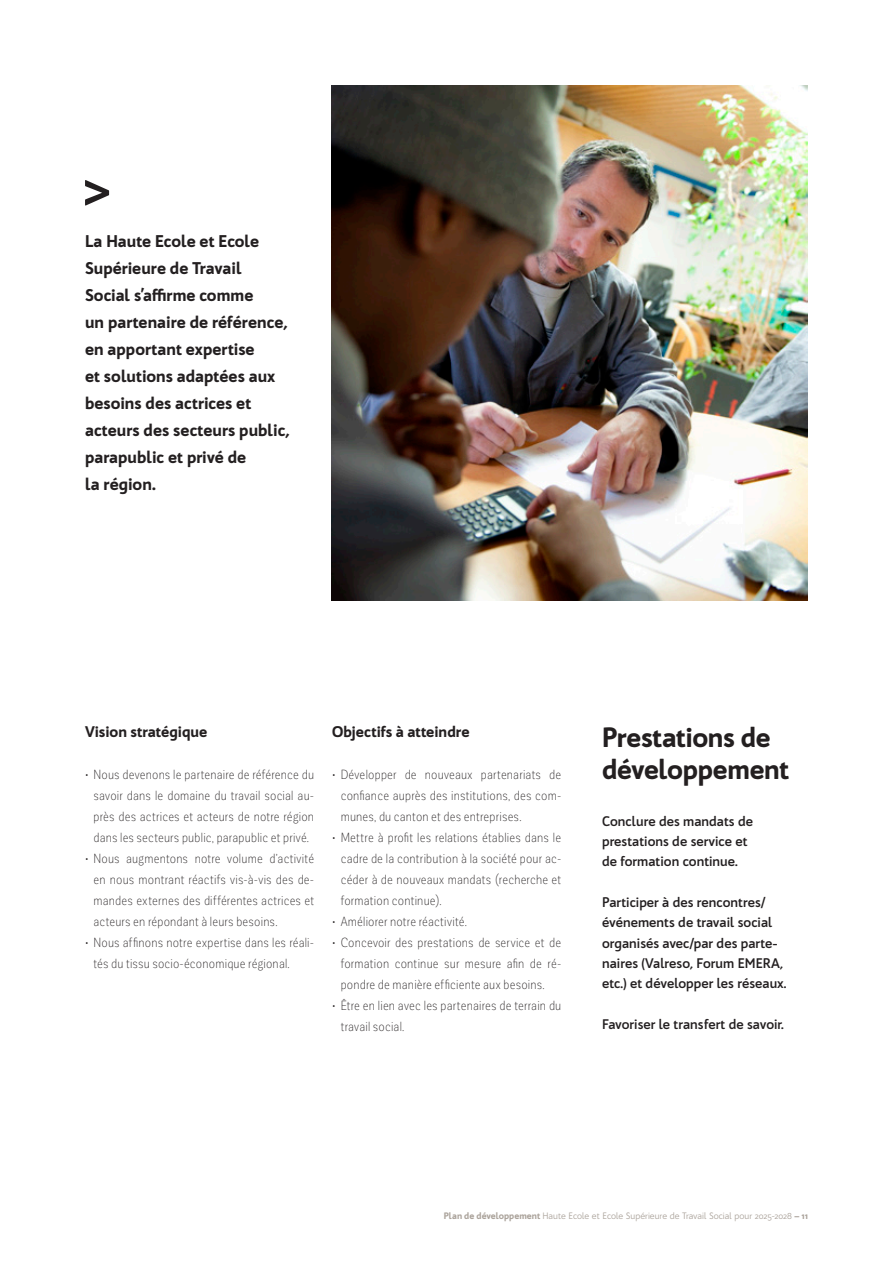
<style>
.page{position:relative;width:893px;height:1263px;background:#fff}
.page>*{position:absolute;margin:0;border:0;box-sizing:border-box;transform-origin:0 0}
.t1{font:900 27px/31.5px "Bw Quinta Pro";letter-spacing:-.015em;color:#231f20}
.t2{font:900 16.5px/27px "Bw Quinta Pro";color:#231f20}
.t3{font:900 15px "Bw Quinta Pro";color:#231f20}
.t4{font:700 13.5px/20.2px "Bw Quinta Pro";color:#231f20}
.t5{font:300 13.05px/21px "Corporative Sans Cnd";letter-spacing:.01em;color:#231f20;text-align:justify}
.t6{font:9px "Bw Quinta Pro";color:#aba39b}
.s1{font-weight:900}
</style>
<div class="page">
<img style="left:332px;top:85px;width:476px;height:515px">
<svg style="left:85px;top:180px;width:24px;height:26px"></svg>
<p class="t2" style="left:85px;top:228px;width:206px">La Haute Ecole et Ecole<br>Supérieure de Travail<br>Social s’affirme comme<br>un partenaire de référence, en apportant expertise<br>et solutions adaptées aux besoins des actrices et acteurs des secteurs public, parapublic et privé de<br>la région.</p>
<p class="t3" style="left:85px;top:721px;width:124px">Vision stratégique</p>
<p class="t5" style="left:94px;top:764px;width:222px;text-indent:-9px">• Nous devenons le partenaire de référence du savoir dans le domaine du travail social au&shy;près des actrices et acteurs de notre région dans les secteurs public, parapublic et privé.</p>
<p class="t5" style="left:94px;top:848px;width:222px;text-indent:-9px">• Nous augmentons notre volume d’activité en nous montrant réactifs vis-à-vis des de&shy;mandes externes des différentes actrices et acteurs en répondant à leurs besoins.</p>
<p class="t5" style="left:94px;top:932px;width:222px;text-indent:-9px">• Nous affinons notre expertise dans les réali&shy;tés du tissu socio-économique régional.</p>
<p class="t3" style="left:332px;top:721px;width:139px">Objectifs à atteindre</p>
<p class="t5" style="left:341px;top:764px;width:222px;text-indent:-9px">• Développer de nouveaux partenariats de confiance auprès des institutions, des com&shy;munes, du canton et des entreprises.</p>
<p class="t5" style="left:341px;top:827px;width:222px;text-indent:-9px">• Mettre à profit les relations établies dans le cadre de la contribution à la société pour ac&shy;céder à de nouveaux mandats (recherche et formation continue).</p>
<p class="t5" style="left:332px;top:911px;width:136px">• Améliorer notre réactivité.</p>
<p class="t5" style="left:341px;top:932px;width:222px;text-indent:-9px">• Concevoir des prestations de service et de formation continue sur mesure afin de ré&shy;pondre de manière efficiente aux besoins.</p>
<p class="t5" style="left:341px;top:995px;width:222px;text-indent:-9px">• Être en lien avec les partenaires de terrain du travail social.</p>
<h1 class="t1" style="left:602px;top:722px;width:189px">Prestations de développement</h1>
<p class="t4" style="left:602px;top:811px;width:153px">Conclure des mandats de prestations de service et de formation continue.</p>
<p class="t4" style="left:602px;top:892px;width:186px">Participer à des rencontres/ événements de travail social organisés avec/par des parte&shy;naires (Valreso, Forum EMERA, etc.) et développer les réseaux.</p>
<p class="t4" style="left:602px;top:1014px;width:183px">Favoriser le transfert de savoir.</p>
<p class="t6" style="left:444px;top:1210px;width:366px"><span class="s1">Plan de développement</span> Haute Ecole et Ecole Supérieure de Travail Social pour 2025-2028 <span class="s1">– 11</span></p>
</div>
